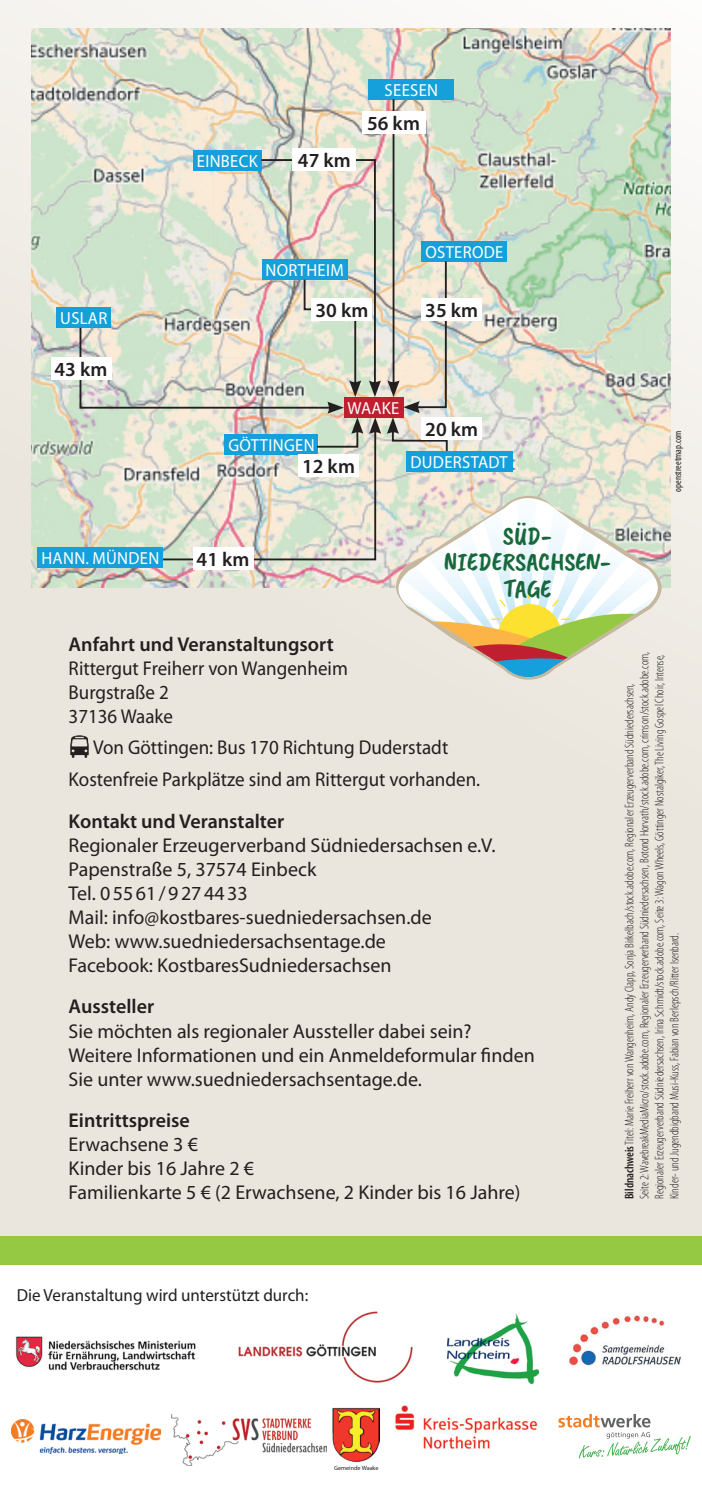
<style>
.page{position:relative;width:702px;height:1489px;background:#fff}
.page>*{position:absolute;margin:0;border:0;box-sizing:border-box;transform-origin:0 0}
.t1{font:26px/26px "Caveat Brush";color:#17683d;text-align:center}
.t2{font:20px/24px "Myriad Pro";color:#231f20}
.t3{font:20px/24px "Myriad Pro";color:#231f20;scale:.95 1}
.t4{font:600 20px "Myriad Pro";color:#231f20}
.t5{font:17.5px "Myriad Pro";letter-spacing:.02em;color:#fff;scale:.95 1}
.t6{font:17.5px "Myriad Pro";color:#231f20}
.t7{font:300 condensed 12.5px/15px "Myriad Pro";color:#231f20}
.t8{font:condensed 10px "Myriad Pro";color:#231f20}
.t9{font:6.25px "Myriad Pro";color:#231f20}
.s1{font-weight:600}
</style>
<div class="page">
<div style="left:0;top:0;width:702px;height:1254px;background:#ebe6dd"></div>
<div style="left:0;top:1236px;width:702px;height:28px;background:#96c943"></div>
<img style="left:32px;top:29px;width:638px;height:558px">
<img style="left:15px;top:1336px;width:181px;height:34px">
<img style="left:11px;top:1419px;width:149px;height:34px">
<img style="left:395px;top:1405px;width:143px;height:44px">
<svg style="left:558px;top:1414px;width:133px;height:45px"></svg>
<img style="left:171px;top:1414px;width:155px;height:50px">
<img style="left:238px;top:1311px;width:175px;height:72px">
<img style="left:447px;top:1313px;width:92px;height:69px">
<img style="left:569px;top:1315px;width:112px;height:51px">
<img style="left:333px;top:1407px;width:47px;height:55px">
<img style="left:70px;top:735px;width:19px;height:23px">
<div style="left:193px;top:150px;width:68px;height:20px;background:#16a0db"></div>
<div style="left:421px;top:241px;width:86px;height:20px;background:#16a0db"></div>
<div style="left:57px;top:307px;width:54px;height:21px;background:#16a0db"></div>
<div style="left:369px;top:79px;width:85px;height:20px;background:#16a0db"></div>
<div style="left:406px;top:451px;width:106px;height:20px;background:#16a0db"></div>
<div style="left:38px;top:547px;width:125px;height:20px;background:#16a0db"></div>
<div style="left:344px;top:397px;width:59px;height:20px;background:#bf1f2f"></div>
<hr style="left:392px;top:99px;width:2px;height:285px;background:#231f20">
<svg style="left:387px;top:259px;width:61px;height:194px"></svg>
<svg style="left:396px;top:495px;width:265px;height:184px"></svg>
<div style="left:293px;top:148px;width:63px;height:22px;background:#fff"></div>
<div style="left:421px;top:298px;width:61px;height:23px;background:#fff"></div>
<div style="left:362px;top:111px;width:63px;height:23px;background:#fff"></div>
<div style="left:421px;top:417px;width:61px;height:22px;background:#fff"></div>
<div style="left:51px;top:357px;width:60px;height:22px;background:#fff"></div>
<svg style="left:79px;top:158px;width:302px;height:403px"></svg>
<div style="left:193px;top:547px;width:60px;height:22px;background:#fff"></div>
<h3 class="t5" style="left:197px;top:151px;width:65px">EINBECK</h3>
<h2 class="t4" style="left:298px;top:149px;width:54px">47 km</h2>
<h3 class="t5" style="left:384px;top:80px;width:58px">SEESEN</h3>
<h2 class="t4" style="left:367px;top:112px;width:54px">56 km</h2>
<h3 class="t5" style="left:60px;top:309px;width:51px">USLAR</h3>
<h2 class="t4" style="left:55px;top:358px;width:54px">43 km</h2>
<h3 class="t5" style="left:41px;top:548px;width:126px">HANN. MÜNDEN</h3>
<h3 class="t5" style="left:265px;top:261px;width:84px">NORTHEIM</h3>
<h3 class="t5" style="left:425px;top:242px;width:84px">OSTERODE</h3>
<h2 class="t4" style="left:315px;top:299px;width:54px">30 km</h2>
<h2 class="t4" style="left:425px;top:299px;width:54px">35 km</h2>
<h3 class="t5" style="left:228px;top:435px;width:92px">GÖTTINGEN</h3>
<h3 class="t5" style="left:347px;top:398px;width:56px">WAAKE</h3>
<h2 class="t4" style="left:302px;top:455px;width:54px">12 km</h2>
<h2 class="t4" style="left:425px;top:418px;width:54px">20 km</h2>
<h3 class="t5" style="left:410px;top:452px;width:104px">DUDERSTADT</h3>
<h2 class="t4" style="left:196px;top:548px;width:54px">41 km</h2>
<h1 class="t1" style="left:443px;top:523px;width:169px">SÜD-<br>NIEDERSACHSEN-<br>TAGE</h1>
<p class="t8" style="left:672px;top:492px;width:63px;rotate:-90deg">openstreetmap.com</p>
<h2 class="t4" style="left:69px;top:633px;width:266px">Anfahrt und Veranstaltungsort</h2>
<h2 class="t3" style="left:69px;top:656px;width:295px">Rittergut Freiherr von Wangenheim<br>Burgstraße 2<br>37136 Waake</h2>
<h2 class="t3" style="left:69px;top:731px;width:434px;line-height:32.5px;text-align:center">Von Göttingen: Bus 170 Richtung Duderstadt<br>Kostenfreie Parkplätze sind am Rittergut vorhanden.</h2>
<h2 class="t4" style="left:69px;top:810px;width:217px">Kontakt und Veranstalter</h2>
<h2 class="t2" style="left:69px;top:833px;width:428px">Regionaler Erzeugerverband Südniedersachsen e.V.<br>Papenstraße 5, 37574 Einbeck<br>Tel. 05561/9274433<br>Mail: info@kostbares-suedniedersachsen.de<br>Web: www.suedniedersachsentage.de<br>Facebook: KostbaresSudniedersachsen</h2>
<h2 class="t4" style="left:69px;top:995px;width:87px">Aussteller</h2>
<h2 class="t2" style="left:69px;top:1019px;width:468px">Sie möchten als regionaler Aussteller dabei sein?<br>Weitere Informationen und ein Anmeldeformular finden<br>Sie unter www.suedniedersachsentage.de.</h2>
<h2 class="t4" style="left:69px;top:1109px;width:123px">Eintrittspreise</h2>
<h2 class="t2" style="left:69px;top:1132px;width:453px">Erwachsene 3 €<br>Kinder bis 16 Jahre 2 €<br>Familienkarte 5 € (2 Erwachsene, 2 Kinder bis 16 Jahre)</h2>
<p class="t7" style="left:622px;top:1198px;width:549px;rotate:-90deg"><span class="s1">Bildnachweis</span> Titel: Marie Freiherr von Wangenheim, Andy Clapp, Sonja Birkelbach/stock.adobe.com, Regionaler Erzeugerverband Südniedersachsen,<br>Seite 2: WavebreakMediaMicro/stock.adobe.com, Regionaler Erzeugerverband Südniedersachsen, Botond Horvath/stock.adobe.com, crimson/stock.adobe.com, Regionaler Erzeugerverband Südniedersachsen, Irina Schmidt/stock.adobe.com, Seite 3: Wagon Wheels, Göttinger Nostalgiker, The Living Gospel Choir, Intense, Kinder- und Jugendbigband Musi-Kuss, Fabian von Berlepsch/Ritter Isenbard.</p>
<h3 class="t6" style="left:17px;top:1285px;width:293px">Die Veranstaltung wird unterstützt durch:</h3>
<p class="t9" style="left:334px;top:1464px;width:46px">Gemeinde Waake</p>
</div>
